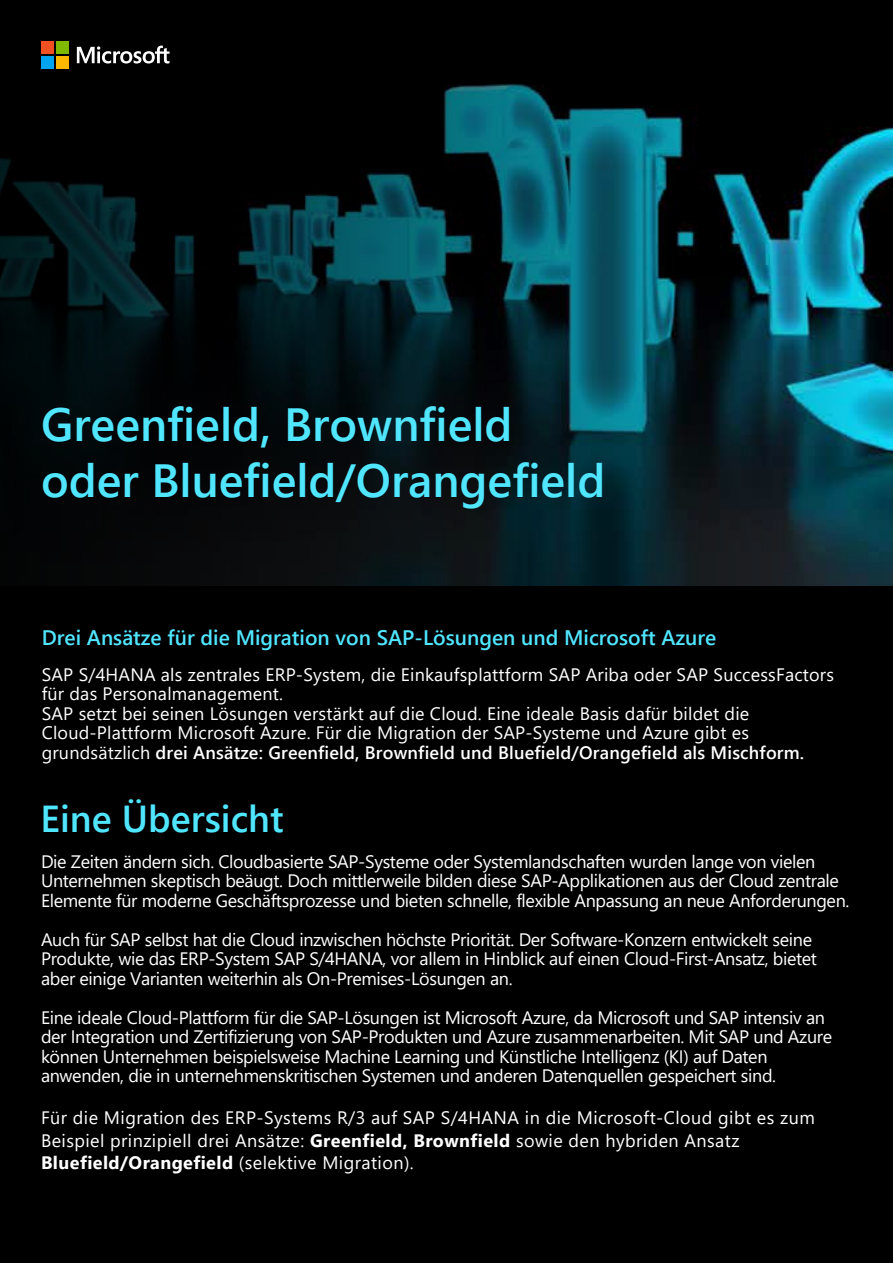
<style>
.page{position:relative;width:893px;height:1263px;background:#fff}
.page>*{position:absolute;margin:0;border:0;box-sizing:border-box;transform-origin:0 0}
.t1{font:600 46.5px/55.8px "Segoe UI";color:#50e6ff}
.t2{font:600 37.5px "Segoe UI";color:#50e6ff}
.t3{font:600 21px "Segoe UI";color:#50e6ff}
.t4{font:18px/19.5px "Segoe UI";letter-spacing:-.02em;color:#fff}
.t5{font:18px/19.5px "Segoe UI";letter-spacing:.01em;color:#fff}
.t6{font:18px/22.5px "Segoe UI";letter-spacing:.025em;color:#fff}
.s1{font-weight:600}
.s2{font-weight:700}
</style>
<div class="page">
<svg style="left:0;top:0;width:893px;height:587px;background:#041e24"></svg>
<div style="left:41px;top:41px;width:13px;height:13px;background:#f15022"></div>
<div style="left:56px;top:41px;width:13px;height:13px;background:#7fb900"></div>
<div style="left:41px;top:56px;width:13px;height:13px;background:#00a3ee"></div>
<svg style="left:77px;top:46px;width:93px;height:18px"></svg>
<div style="left:56px;top:56px;width:13px;height:13px;background:#ffb800"></div>
<div style="left:0;top:587px;width:892px;height:676px;background:#000"></div>
<h1 class="t1" style="left:41px;top:393px;width:566px">Greenfield, Brownfield oder Bluefield/Orangefield</h1>
<p class="t3" style="left:42px;top:618px;width:676px">Drei Ansätze für die Migration von SAP-Lösungen und Microsoft Azure</p>
<p class="t5" style="left:42px;top:663px;width:794px">SAP S/4HANA als zentrales ERP-System, die Einkaufsplattform SAP Ariba oder SAP SuccessFactors für das Personalmanagement.<br>SAP setzt bei seinen Lösungen verstärkt auf die Cloud. Eine ideale Basis dafür bildet die Cloud-Plattform Microsoft Azure. Für die Migration der SAP-Systeme und Azure gibt es grundsätzlich <span class="s1">drei Ansätze: Greenfield, Brownfield und Bluefield/Orangefield als Mischform.</span></p>
<h2 class="t2" style="left:41px;top:783px;width:244px">Eine Übersicht</h2>
<p class="t4" style="left:41px;top:850px;width:810px">Die Zeiten ändern sich. Cloudbasierte SAP-Systeme oder Systemlandschaften wurden lange von vielen<br>Unternehmen skeptisch beäugt. Doch mittlerweile bilden diese SAP-Applikationen aus der Cloud zentrale<br>Elemente für moderne Geschäftsprozesse und bieten schnelle, flexible Anpassung an neue Anforderungen.</p>
<p class="t4" style="left:41px;top:928px;width:777px">Auch für SAP selbst hat die Cloud inzwischen höchste Priorität. Der Software-Konzern entwickelt seine<br>Produkte, wie das ERP-System SAP S/4HANA, vor allem in Hinblick auf einen Cloud-First-Ansatz, bietet aber einige Varianten weiterhin als On-Premises-Lösungen an.</p>
<p class="t4" style="left:41px;top:1006px;width:793px">Eine ideale Cloud-Plattform für die SAP-Lösungen ist Microsoft Azure, da Microsoft und SAP intensiv an der Integration und Zertifizierung von SAP-Produkten und Azure zusammenarbeiten. Mit SAP und Azure können Unternehmen beispielsweise Machine Learning und Künstliche Intelligenz (KI) auf Daten anwenden, die in unternehmenskritischen Systemen und anderen Datenquellen gespeichert sind.</p>
<p class="t6" style="left:41px;top:1105px;width:775px">Für die Migration des ERP-Systems R/3 auf SAP S/4HANA in die Microsoft-Cloud gibt es zum<br>Beispiel prinzipiell drei Ansätze: <span class="s2">Greenfield, Brownfield</span> sowie den hybriden Ansatz<br><span class="s2">Bluefield/Orangefield</span> (selektive Migration).</p>
</div>
